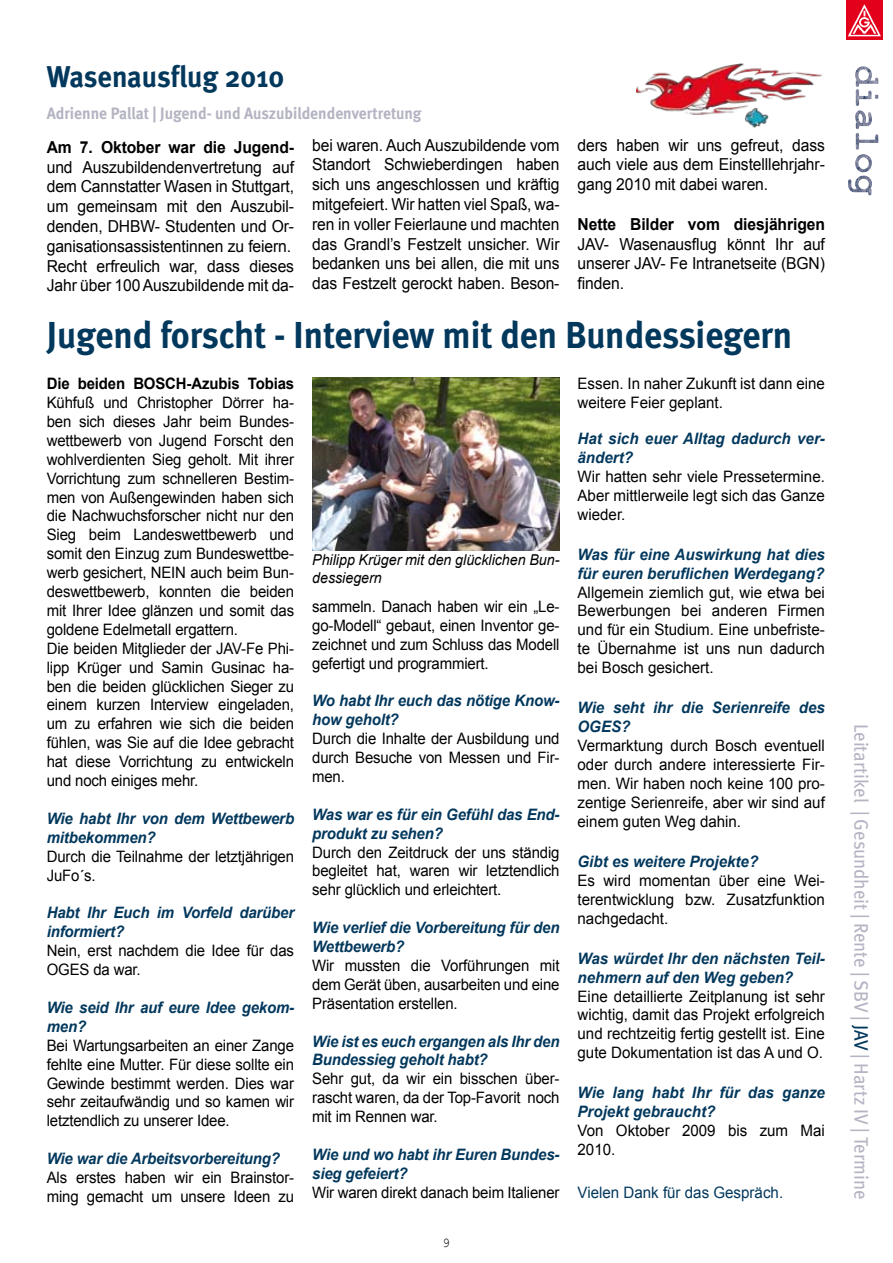
<style>
.page{position:relative;width:893px;height:1263px;background:#fff}
.page>*{position:absolute;margin:0;border:0;box-sizing:border-box;transform-origin:0 0}
.t1{font:700 37.5px "Meta";color:#03385d;scale:.95 1}
.t2{font:700 30px "Meta";color:#03385d;scale:.95 1}
.t3{font:19.5px "Meta";color:#b4b4c3;scale:.95 1}
.t4{font:16.5px/19.8px "Arial";letter-spacing:-.005em;color:#000;text-align:justify;scale:.95 1}
.t5{font:700 16.5px "Arial";letter-spacing:-.005em;color:#000;scale:.95 1}
.t6{font:700 16.5px "Meta";color:#b4b4c3;scale:.95 1}
.t7{font:15.75px/18.9px "Arial";letter-spacing:-.01em;color:#000;text-align:justify;scale:.95 1}
.t8{font:15.75px/18.9px "Arial";letter-spacing:-.01em;color:#000;text-align:justify;scale:.96 1}
.t9{font:italic 700 15.75px/18.9px "Arial";letter-spacing:-.01em;color:#03385d;scale:.95 1}
.t10{font:italic 700 15.75px/18.9px "Arial";letter-spacing:-.01em;color:#03385d;scale:.96 1}
.t11{font:700 15.75px "Arial";letter-spacing:-.01em;color:#000;scale:.95 1}
.t12{font:15.75px "Arial";color:#03385d;scale:.96 1}
.t13{font:italic 15px/18px "Arial";color:#000;scale:.95 1}
.t14{font:13.5px "Courier New";color:#000;scale:.95 1}
.s1{color:#03385d}
</style>
<div class="page">
<img style="left:855px;top:66px;width:23px;height:64px">
<img style="left:847px;top:0;width:35px;height:39px">
<img style="left:636px;top:64px;width:187px;height:63px">
<img style="left:312px;top:377px;width:248px;height:174px">
<h2 class="t2" style="left:47px;top:59px;width:251px">Wasenausflug 2010</h2>
<p class="t6" style="left:47px;top:104px;width:396px">Adrienne Pallat | Jugend- und Auszubildendenvertretung</p>
<p class="t4" style="left:312px;top:135px;width:262px">bei waren. Auch Auszubildende vom Standort Schwieberdingen haben sich uns angeschlossen und kräftig mitgefeiert. Wir hatten viel Spaß, wa&shy;ren in voller Feierlaune und machten das Grandl’s Festzelt unsicher. Wir bedanken uns bei allen, die mit uns das Festzelt gerockt haben. Beson-</p>
<p class="t4" style="left:578px;top:135px;width:262px">ders haben wir uns gefreut, dass auch viele aus dem Einstelllehrjahr&shy;gang 2010 mit dabei waren.</p>
<p class="t5" style="left:47px;top:136px;width:262px">Am 7. Oktober war die Jugend-</p>
<p class="t4" style="left:47px;top:157px;width:262px;text-align:left">und Auszubildendenvertretung auf dem Cannstatter Wasen in Stuttgart, um gemeinsam mit den Auszubil&shy;denden, DHBW- Studenten und Or&shy;ganisationsassistentinnen zu feiern.<br>Recht erfreulich war, dass dieses Jahr über 100 Auszubildende mit da-</p>
<p class="t5" style="left:578px;top:213px;width:262px">Nette Bilder vom diesjährigen</p>
<p class="t4" style="left:578px;top:234px;width:262px">JAV- Wasenausflug könnt Ihr auf unserer JAV- Fe Intranetseite (BGN) finden.</p>
<h1 class="t1" style="left:47px;top:313px;width:786px">Jugend forscht - Interview mit den Bundessiegern</h1>
<p class="t11" style="left:47px;top:373px;width:262px">Die beiden BOSCH-Azubis Tobias</p>
<p class="t7" style="left:47px;top:393px;width:262px;text-align:left">Kühfuß und Christopher Dörrer ha&shy;ben sich dieses Jahr beim Bundes&shy;wettbewerb von Jugend Forscht den wohlverdienten Sieg geholt. Mit ihrer Vorrichtung zum schnelleren Bestim&shy;men von Außengewinden haben sich die Nachwuchsforscher nicht nur den Sieg beim Landeswettbewerb und somit den Einzug zum Bundeswettbe&shy;werb gesichert, NEIN auch beim Bun&shy;deswettbewerb, konnten die beiden mit Ihrer Idee glänzen und somit das goldene Edelmetall ergattern.<br>Die beiden Mitglieder der JAV-Fe Phi&shy;lipp Krüger und Samin Gusinac ha&shy;ben die beiden glücklichen Sieger zu einem kurzen Interview eingeladen, um zu erfahren wie sich die beiden fühlen, was Sie auf die Idee gebracht hat diese Vorrichtung zu entwickeln und noch einiges mehr.</p>
<p class="t9" style="left:47px;top:809px;width:262px">Wie habt Ihr von dem Wettbewerb mitbekommen?</p>
<p class="t7" style="left:47px;top:847px;width:262px">Durch die Teilnahme der letztjährigen<br>JuFo´s.</p>
<p class="t9" style="left:47px;top:904px;width:262px">Habt Ihr Euch im Vorfeld darüber informiert?</p>
<p class="t7" style="left:47px;top:941px;width:262px">Nein, erst nachdem die Idee für das<br>OGES da war.</p>
<p class="t9" style="left:47px;top:998px;width:262px">Wie seid Ihr auf eure Idee gekom&shy;men?</p>
<p class="t7" style="left:47px;top:1036px;width:262px">Bei Wartungsarbeiten an einer Zange fehlte eine Mutter. Für diese sollte ein Gewinde bestimmt werden. Dies war sehr zeitaufwändig und so kamen wir letztendlich zu unserer Idee.</p>
<p class="t9" style="left:47px;top:1150px;width:247px">Wie war die Arbeitsvorbereitung?</p>
<p class="t7" style="left:47px;top:1168px;width:262px">Als erstes haben wir ein Brainstor&shy;ming gemacht um unsere Ideen zu</p>
<p class="t8" style="left:578px;top:374px;width:259px">Essen. In naher Zukunft ist dann eine weitere Feier geplant.</p>
<p class="t10" style="left:578px;top:430px;width:259px">Hat sich euer Alltag dadurch ver&shy;ändert?</p>
<p class="t8" style="left:578px;top:467px;width:259px">Wir hatten sehr viele Pressetermine.<br>Aber mittlerweile legt sich das Ganze wieder.</p>
<p class="t10" style="left:578px;top:545px;width:259px">Was für eine Auswirkung hat dies für euren beruflichen Werdegang?</p>
<p class="t8" style="left:578px;top:583px;width:259px">Allgemein ziemlich gut, wie etwa bei Bewerbungen bei anderen Firmen und für ein Studium. Eine unbefriste&shy;te Übernahme ist uns nun dadurch bei Bosch gesichert.</p>
<p class="t10" style="left:578px;top:699px;width:259px">Wie seht ihr die Serienreife des<br>OGES?</p>
<p class="t8" style="left:578px;top:736px;width:259px">Vermarktung durch Bosch eventuell oder durch andere interessierte Fir&shy;men. Wir haben noch keine 100 pro&shy;zentige Serienreife, aber wir sind auf einem guten Weg dahin.</p>
<p class="t10" style="left:578px;top:852px;width:190px">Gibt es weitere Projekte?</p>
<p class="t8" style="left:578px;top:871px;width:259px">Es wird momentan über eine Wei&shy;terentwicklung bzw. Zusatzfunktion nachgedacht.</p>
<p class="t10" style="left:578px;top:949px;width:259px">Was würdet Ihr den nächsten Teil&shy;nehmern auf den Weg geben?</p>
<p class="t8" style="left:578px;top:987px;width:259px">Eine detaillierte Zeitplanung ist sehr wichtig, damit das Projekt erfolgreich und rechtzeitig fertig gestellt ist. Eine gute Dokumentation ist das A und O.</p>
<p class="t10" style="left:578px;top:1084px;width:259px">Wie lang habt Ihr für das ganze<br>Projekt gebraucht?</p>
<p class="t8" style="left:578px;top:1121px;width:259px">Von Oktober 2009 bis zum Mai<br>2010.</p>
<p class="t12" style="left:578px;top:1182px;width:216px">Vielen Dank für das Gespräch.</p>
<p class="t13" style="left:312px;top:551px;width:262px">Philipp Krüger mit den glücklichen Bun&shy;dessiegern</p>
<p class="t7" style="left:312px;top:597px;width:262px">sammeln. Danach haben wir ein „Le&shy;go-Modell“ gebaut, einen Inventor ge&shy;zeichnet und zum Schluss das Modell gefertigt und programmiert.</p>
<p class="t9" style="left:312px;top:692px;width:262px">Wo habt Ihr euch das nötige Know&shy;how geholt?</p>
<p class="t7" style="left:312px;top:729px;width:262px">Durch die Inhalte der Ausbildung und durch Besuche von Messen und Fir&shy;men.</p>
<p class="t9" style="left:312px;top:805px;width:262px">Was war es für ein Gefühl das End&shy;produkt zu sehen?</p>
<p class="t7" style="left:312px;top:843px;width:262px">Durch den Zeitdruck der uns ständig begleitet hat, waren wir letztendlich sehr glücklich und erleichtert.</p>
<p class="t9" style="left:312px;top:919px;width:262px">Wie verlief die Vorbereitung für den<br>Wettbewerb?</p>
<p class="t7" style="left:312px;top:956px;width:262px">Wir mussten die Vorführungen mit dem Gerät üben, ausarbeiten und eine Präsentation erstellen.</p>
<p class="t9" style="left:312px;top:1032px;width:262px">Wie ist es euch ergangen als Ihr den<br>Bundessieg geholt habt?</p>
<p class="t7" style="left:312px;top:1069px;width:262px">Sehr gut, da wir ein bisschen über&shy;rascht waren, da der Top-Favorit noch mit im Rennen war.</p>
<p class="t9" style="left:312px;top:1145px;width:262px">Wie und wo habt ihr Euren Bundes&shy;sieg gefeiert?</p>
<p class="t7" style="left:312px;top:1183px;width:262px">Wir waren direkt danach beim Italiener</p>
<p class="t14" style="left:443px;top:1234px;width:10px">9</p>
<p class="t3" style="left:873px;top:724px;width:502px;rotate:90deg">Leitartikel | Gesundheit | Rente | SBV | <span class="s1">JAV</span> | Hartz IV | Termine</p>
</div>
